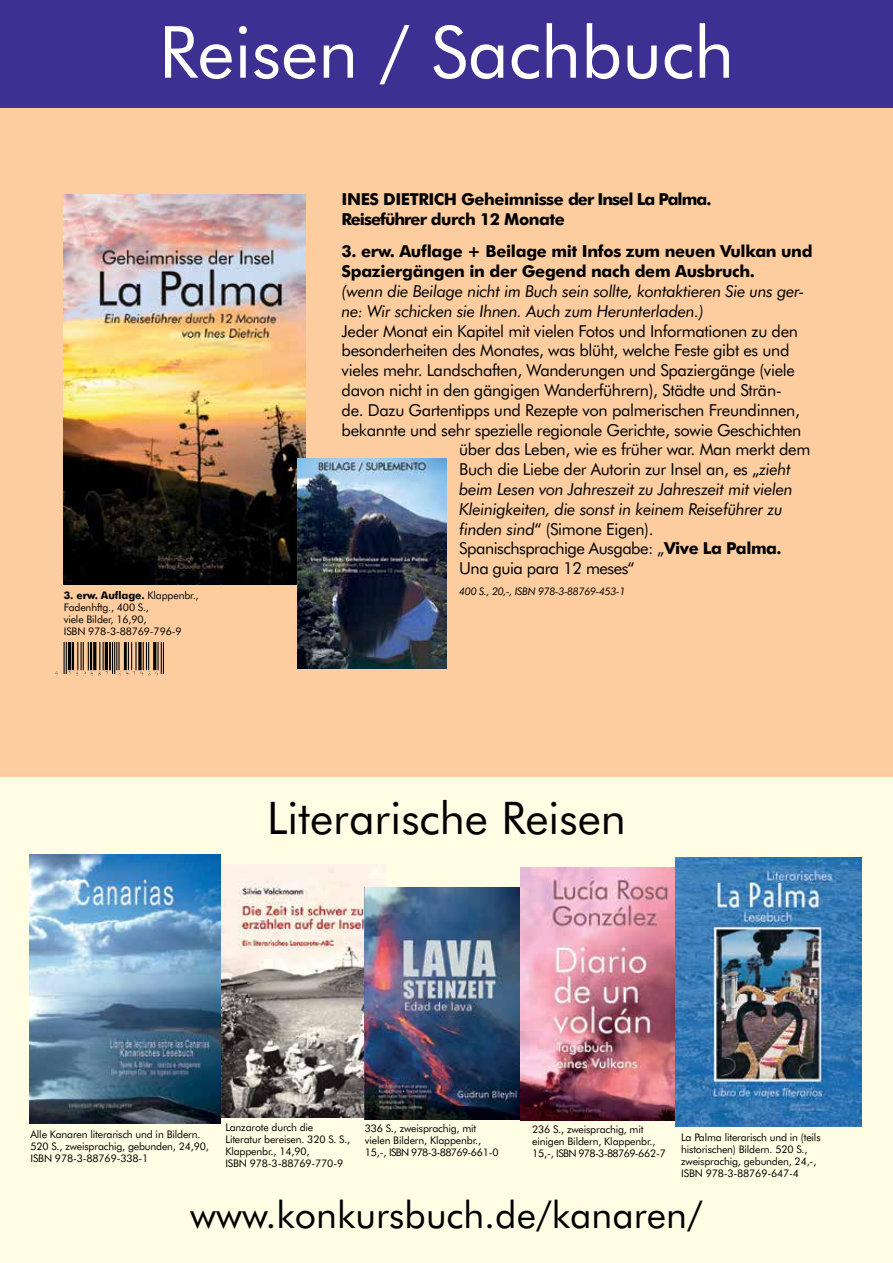
<style>
.page{position:relative;width:893px;height:1263px;background:#fff}
.page>*{position:absolute;margin:0;border:0;box-sizing:border-box;transform-origin:0 0}
.t1{font:72px "Futura BT";color:#fff}
.t2{font:45px "Futura BT";color:#000}
.t3{font:37.5px "Futura BT";color:#000}
.t4{font:16.5px "Futura BT";letter-spacing:-.02em;color:#000}
.t5{font:italic 16.5px/19.8px "Futura BT";letter-spacing:-.02em;color:#000}
.t6{font:700 16.5px/19.8px "Futura BT";letter-spacing:-.02em;color:#000}
.t7{font:700 16.5px/19.8px "Futura BT";letter-spacing:-.06em;color:#000}
.t8{font:10.5px/12px "Futura BT";letter-spacing:-.015em;color:#000}
.t9{font:italic 10.5px "Futura BT";letter-spacing:-.03em;color:#000}
.s1{font-weight:700}
.s2{font-style:italic}
</style>
<div class="page">
<div style="left:0;top:732px;width:893px;height:531px;background:#fffde3"></div>
<img style="left:221px;top:865px;width:164px;height:253px">
<div style="left:0;top:0;width:893px;height:777px;background:#fdcda0"></div>
<div style="left:0;top:0;width:893px;height:108px;background:#3e3092"></div>
<img style="left:64px;top:195px;width:242px;height:390px">
<img style="left:298px;top:459px;width:148px;height:210px">
<img style="left:55px;top:642px;width:108px;height:34px">
<img style="left:365px;top:888px;width:155px;height:231px">
<img style="left:520px;top:867px;width:156px;height:253px">
<img style="left:676px;top:857px;width:185px;height:270px">
<img style="left:29px;top:855px;width:192px;height:269px">
<h1 class="t1" style="left:159px;top:8px;width:577px">Reisen / Sachbuch</h1>
<p class="t8" style="left:64px;top:589px;width:136px"><span class="s1">3. erw. Auflage.</span> Klappenbr.,<br>Fadenhftg., 400 S.,<br>viele Bilder, 16,90,<br>ISBN 978-3-88769-796-9</p>
<h3 class="t7" style="left:342px;top:189px;width:371px;text-indent:102px">h Geheimnisse der Insel La Palma.<br>Reiseführer durch 12 Monate</h3>
<h3 class="t6" style="left:342px;top:241px;width:472px">3. erw. Auflage + Beilage mit Infos zum neuen Vulkan und<br>Spaziergängen in der Gegend nach dem Ausbruch.</h3>
<h3 class="t5" style="left:342px;top:281px;width:464px">(wenn die Beilage nicht im Buch sein sollte, kontaktieren Sie uns ger&shy;ne: Wir schicken sie Ihnen. Auch zum Herunterladen.)</h3>
<h3 class="t4" style="left:342px;top:321px;width:458px">Jeder Monat ein Kapitel mit vielen Fotos und Informationen zu den</h3>
<h3 class="t4" style="left:342px;top:340px;width:449px">besonderheiten des Monates, was blüht, welche Feste gibt es und</h3>
<h3 class="t4" style="left:342px;top:360px;width:455px">vieles mehr. Landschaften, Wanderungen und Spaziergänge (viele</h3>
<h3 class="t4" style="left:342px;top:380px;width:442px">davon nicht in den gängigen Wanderführern), Städte und Strän-</h3>
<h3 class="t4" style="left:342px;top:400px;width:460px">de. Dazu Gartentipps und Rezepte von palmerischen Freundinnen,</h3>
<h3 class="t4" style="left:342px;top:420px;width:461px">bekannte und sehr spezielle regionale Gerichte, sowie Geschichten</h3>
<h3 class="t4" style="left:459px;top:439px;width:353px">über das Leben, wie es früher war. Man merkt dem</h3>
<h3 class="t4" style="left:459px;top:459px;width:333px">Buch die Liebe der Autorin zur Insel an, es „<span class="s2">zieht</span></h3>
<h3 class="t5" style="left:459px;top:479px;width:335px">beim Lesen von Jahreszeit zu Jahreszeit mit vielen</h3>
<h3 class="t5" style="left:459px;top:499px;width:325px">Kleinigkeiten, die sonst in keinem Reiseführer zu</h3>
<h3 class="t4" style="left:459px;top:519px;width:196px"><span class="s2">finden sind</span>“ (Simone Eigen).</h3>
<h3 class="t4" style="left:459px;top:538px;width:324px">Spanischsprachige Ausgabe: „<span class="s1">Vive La Palma.</span></h3>
<h3 class="t4" style="left:459px;top:558px;width:177px">Una guia para 12 meses“</h3>
<p class="t9" style="left:459px;top:585px;width:168px">400 S., 20,-, ISBN 978-3-88769-453-1</p>
<h3 class="t6" style="left:342px;top:189px;width:17px">Ines</h3>
<h3 class="t6" style="left:383px;top:189px;width:21px">Dietric</h3>
<h2 class="t2" style="left:267px;top:790px;width:360px">Literarische Reisen</h2>
<p class="t8" style="left:225px;top:1121px;width:126px">Lanzarote durch die<br>Literatur bereisen. 320 S. S.,<br>Klappenbr., 14,90,<br>ISBN 978-3-88769-770-9</p>
<p class="t8" style="left:365px;top:1122px;width:135px">336 S., zweisprachig, mit vielen Bildern, Klappenbr.,<br>15,-, ISBN 978-3-88769-661-0</p>
<p class="t8" style="left:532px;top:1123px;width:135px">236 S., zweisprachig, mit einigen Bildern, Klappenbr.,<br>15,-, ISBN 978-3-88769-662-7</p>
<p class="t8" style="left:31px;top:1128px;width:180px">Alle Kanaren literarisch und in Bildern.<br>520 S., zweisprachig, gebunden, 24,90,<br>ISBN 978-3-88769-338-1</p>
<p class="t8" style="left:681px;top:1131px;width:141px">La Palma literarisch und in (teils historischen) Bildern. 520 S., zweisprachig, gebunden, 24,-,<br>ISBN 978-3-88769-647-4</p>
<h3 class="t3" style="left:190px;top:1191px;width:514px">www.konkursbuch.de/kanaren/</h3>
</div>
